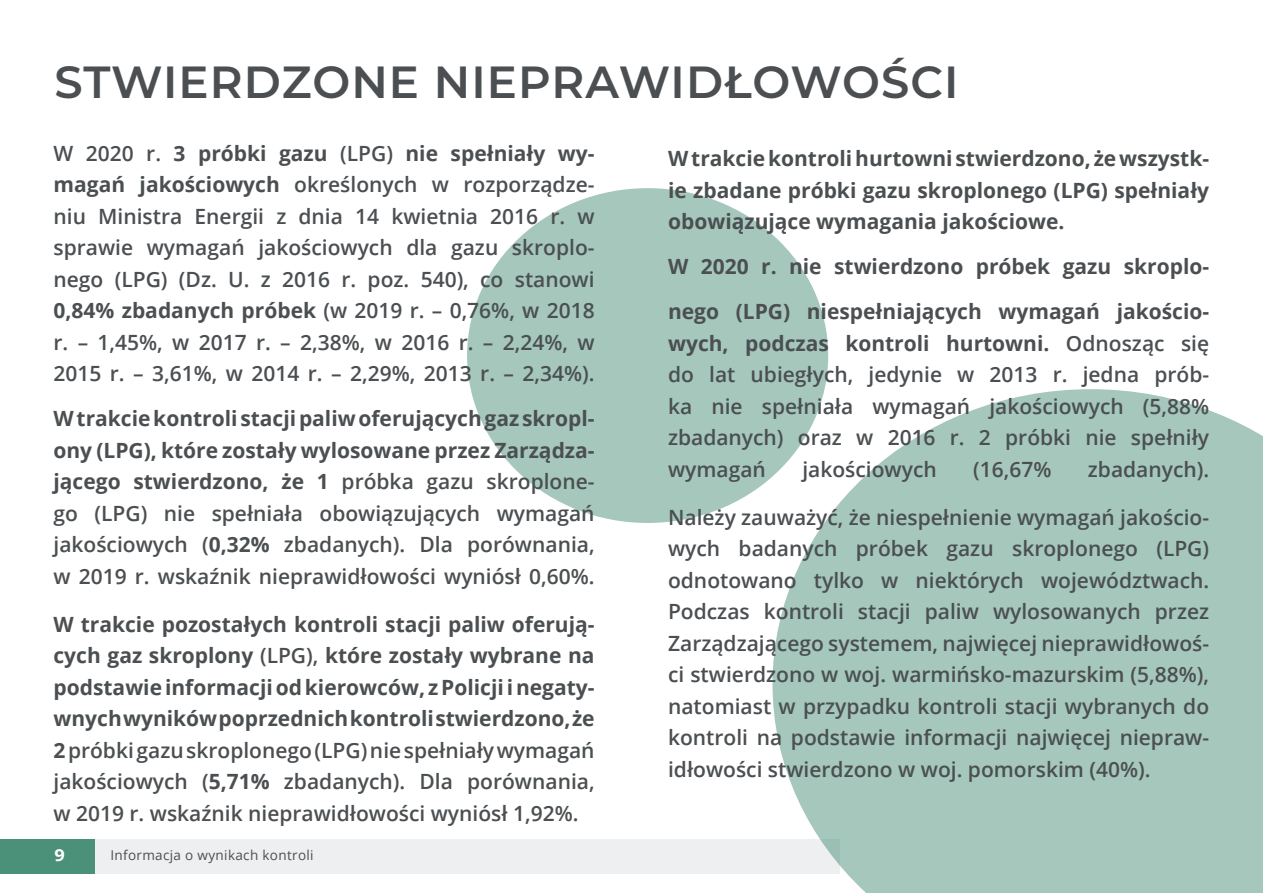
<style>
.page{position:relative;width:1263px;height:893px;background:#fff}
.page>*{position:absolute;margin:0;border:0;box-sizing:border-box;transform-origin:0 0}
.t1{font:600 45px "Montserrat";letter-spacing:.025em;color:#4b4f51}
.Title_Bttom_paragrap{font:600 21px/31.5px "Open Sans";color:#4b4f51;text-align:justify}
.Title_Bttom_paragrap-2{font:700 21px/31.5px "Open Sans";color:#4b4f51;text-align:justify}
.t2{font:700 16.5px "Open Sans";color:#fff;scale:1.1 1}
.t3{font:13.5px "Open Sans";letter-spacing:.025em;color:#4b4f51}
.s1{font-weight:700}
.s2{font-weight:600}
</style>
<div class="page">
<div style="left:0;top:839px;width:95px;height:34px;background:#4b9079"></div>
<div style="left:95px;top:839px;width:744px;height:34px;background:#eeeff1"></div>
<svg style="left:772px;top:389px;width:491px;height:504px;background:#aeccc3"></svg>
<div style="left:467px;top:188px;width:361px;height:335px;background:#a5c7bc;border-radius:50%"></div>
<p class="t1" style="left:54px;top:50px;width:906px">STWIERDZONE NIEPRAWIDŁOWOŚCI</p>
<p class="Title_Bttom_paragrap" style="left:54px;top:137px;width:543px">W 2020 r. <span class="s1">3 próbki gazu</span> (LPG) <span class="s1">nie spełniały wy&shy;magań jakościowych</span> określonych w rozporządze&shy;niu Ministra Energii z dnia 14 kwietnia 2016 r. w sprawie wymagań jakościowych dla gazu skroplo&shy;nego (LPG) (Dz. U. z 2016 r. poz. 540), co stanowi <span class="s1">0,84% zbadanych próbek</span> (w 2019 r. – 0,76%, w 2018 r. – 1,45%, w 2017 r. – 2,38%, w 2016 r. – 2,24%, w 2015 r. – 3,61%, w 2014 r. – 2,29%, 2013 r. – 2,34%).</p>
<p class="Title_Bttom_paragrap" style="left:54px;top:402px;width:543px"><span class="s1">W trakcie kontroli stacji paliw oferujących gaz skropl&shy;ony (LPG), które zostały wylosowane przez Zarządza&shy;jącego stwierdzono, że 1</span> próbka gazu skroplone&shy;go (LPG) nie spełniała obowiązujących wymagań jakościowych (<span class="s1">0,32%</span> zbadanych). Dla porównania, w 2019 r. wskaźnik nieprawidłowości wyniósł 0,60%.</p>
<p class="Title_Bttom_paragrap-2" style="left:54px;top:608px;width:543px">W trakcie pozostałych kontroli stacji paliw oferują&shy;cych gaz skroplony <span class="s2">(LPG),</span> które zostały wybrane na podstawie informacji od kierowców, z Policji i negaty&shy;wnych wyników poprzednich kontroli stwierdzono, że 2 <span class="s2">próbki gazu skroplonego (LPG) nie spełniały wymagań jakościowych (</span>5,71% <span class="s2">zbadanych). Dla porównania, w 2019 r. wskaźnik nieprawidłowości wyniósł 1,92%.</span></p>
<p class="t2" style="left:54px;top:843px;width:11px">9</p>
<p class="t3" style="left:110px;top:846px;width:205px">Informacja o wynikach kontroli</p>
<p class="Title_Bttom_paragrap-2" style="left:668px;top:142px;width:543px">W trakcie kontroli hurtowni stwierdzono, że wszystk&shy;ie zbadane próbki gazu skroplonego (LPG) spełniały obowiązujące wymagania jakościowe.</p>
<p class="Title_Bttom_paragrap-2" style="left:668px;top:243px;width:543px;line-height:45px">W 2020 r. nie stwierdzono próbek gazu skroplo&shy;nego (LPG) niespełniających wymagań jakościo-</p>
<p class="Title_Bttom_paragrap" style="left:668px;top:327px;width:543px"><span class="s1">wych, podczas kontroli hurtowni.</span> Odnosząc się do lat ubiegłych, jedynie w 2013 r. jedna prób&shy;ka nie spełniała wymagań jakościowych (5,88% zbadanych) oraz w 2016 r. 2 próbki nie spełniły wymagań</p>
<p class="Title_Bttom_paragrap" style="left:802px;top:453px;width:136px">jakościowych</p>
<p class="Title_Bttom_paragrap" style="left:973px;top:453px;width:80px">(16,67%</p>
<p class="Title_Bttom_paragrap" style="left:1088px;top:453px;width:123px">zbadanych).</p>
<p class="Title_Bttom_paragrap" style="left:668px;top:501px;width:543px">Należy zauważyć, że niespełnienie wymagań jakościo&shy;wych badanych próbek gazu skroplonego (LPG) odnotowano tylko w niektórych województwach.<br>Podczas kontroli stacji paliw wylosowanych przez Zarządzającego systemem, najwięcej nieprawidłowoś&shy;ci stwierdzono w woj. warmińsko-mazurskim (5,88%), natomiast w przypadku kontroli stacji wybranych do kontroli na podstawie informacji najwięcej niepraw&shy;idłowości stwierdzono w woj. pomorskim (40%).</p>
</div>
